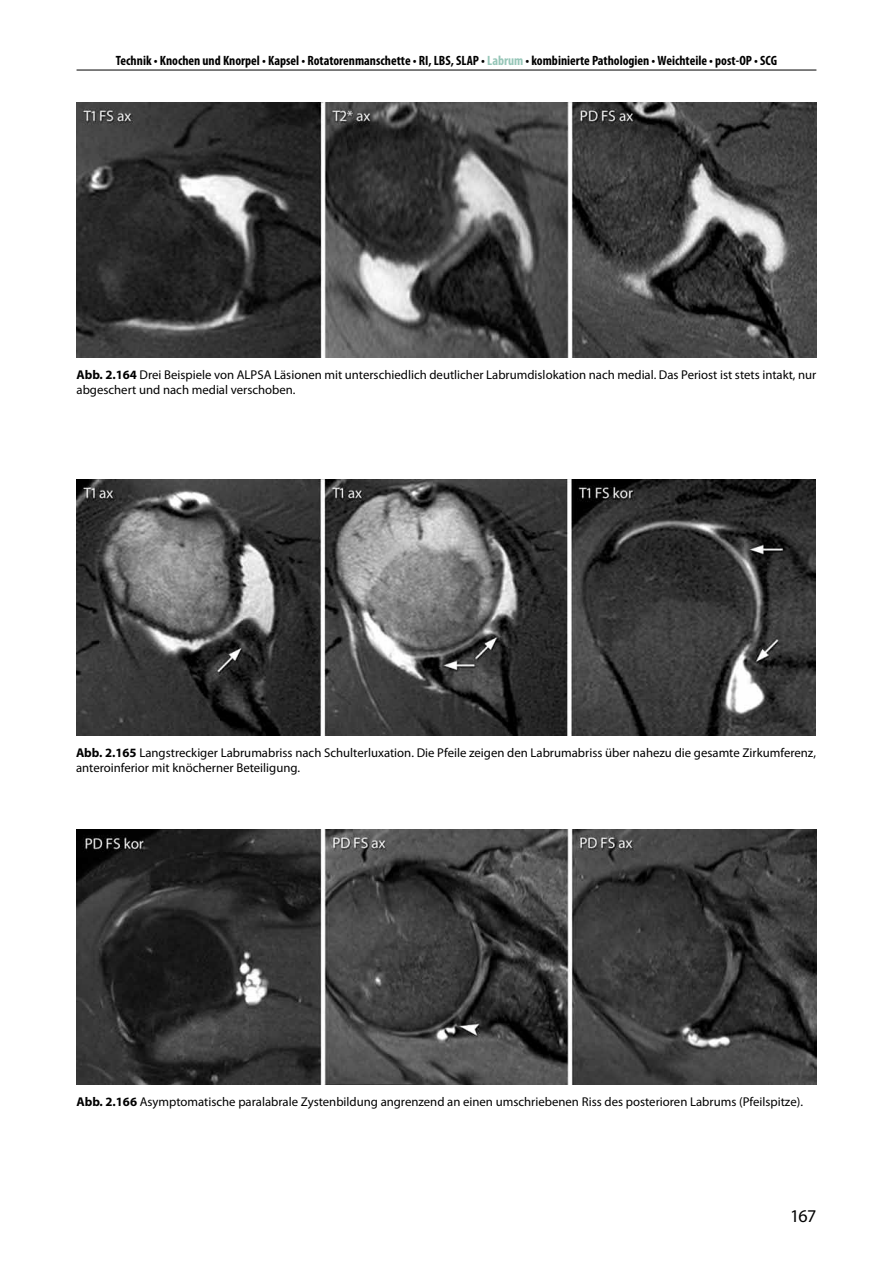
<style>
.page{position:relative;width:893px;height:1263px;background:#fff}
.page>*{position:absolute;margin:0;border:0;box-sizing:border-box;transform-origin:0 0}
.t1{font:18px "Myriad Pro";color:#000}
.t2{font:700 condensed 13.5px "Myriad Pro";color:#000}
.t3{font:12.75px/15.3px "Myriad Pro";color:#000}
.s1{color:#96c6b8}
.s2{font-weight:700}
</style>
<div class="page">
<hr style="left:77px;top:70px;width:739px;height:1px;background:#000">
<img style="left:77px;top:102px;width:739px;height:255px">
<img style="left:76px;top:480px;width:740px;height:255px">
<img style="left:77px;top:829px;width:739px;height:255px">
<p class="t2" style="left:116px;top:52px;width:663px">Technik • Knochen und Knorpel • Kapsel • Rotatorenmanschette • RI, LBS, SLAP • <span class="s1">Labrum</span> • kombinierte Pathologien • Weichteile • post-OP • SCG</p>
<p class="t3" style="left:77px;top:367px;width:741px"><span class="s2">Abb. 2.164</span> Drei Beispiele von ALPSA Läsionen mit unterschiedlich deutlicher Labrumdislokation nach medial. Das Periost ist stets intakt, nur abgeschert und nach medial verschoben.</p>
<p class="t3" style="left:76px;top:745px;width:741px"><span class="s2">Abb. 2.165</span> Langstreckiger Labrumabriss nach Schulterluxation. Die Pfeile zeigen den Labrumabriss über nahezu die gesamte Zirkumferenz, anteroinferior mit knöcherner Beteiligung.</p>
<p class="t3" style="left:77px;top:1094px;width:728px"><span class="s2">Abb. 2.166</span> Asymptomatische paralabrale Zystenbildung angrenzend an einen umschriebenen Riss des posterioren Labrums (Pfeilspitze).</p>
<h1 class="t1" style="left:790px;top:1205px;width:28px">167</h1>
</div>
